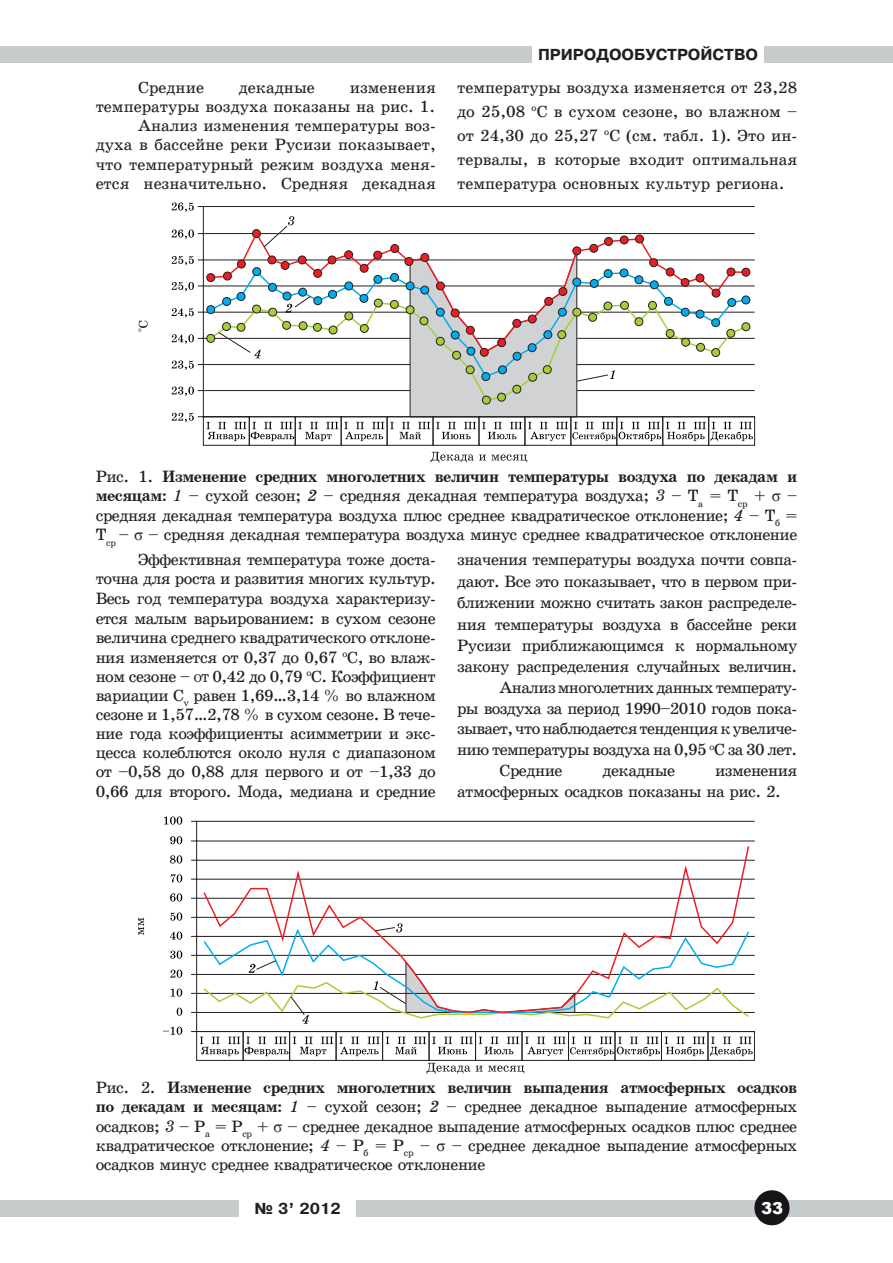
<style>
.page{position:relative;width:893px;height:1263px;background:#fff}
.page>*{position:absolute;margin:0;border:0;box-sizing:border-box;transform-origin:0 0}
.t1{font:16.5px/19.2px "School Book Cyrillic";letter-spacing:-.03em;color:#231f20;text-align:justify}
.t2{font:700 16.5px "School";letter-spacing:-.03em;color:#231f20}
.t3{font:16.5px/19.2px "School Book Cyrillic";color:#231f20;text-align:right}
.t4{font:900 16.5px "Arial";color:#fff}
.t5{font:700 15px "Pragmatica";color:#231f20}
.s1{font-style:inherit}
.s2{font-family:"School";font-weight:700}
.s3{font-family:"School";font-style:italic}
.s4{font-family:"Times New Roman"}
.s5{font-size:11.55px}
.s6{font-family:"School Book Cyrillic";font-weight:400}
</style>
<div class="page">
<div style="left:0;top:1200px;width:238px;height:16px;background:#c7cccd"></div>
<div style="left:357px;top:1200px;width:536px;height:16px;background:#c7cccd"></div>
<svg style="left:754px;top:1190px;width:36px;height:36px"></svg>
<div style="left:0;top:46px;width:531px;height:16px;background:#c7cccd"></div>
<div style="left:765px;top:46px;width:128px;height:16px;background:#c7cccd"></div>
<svg style="left:197px;top:206px;width:558px;height:240px"></svg>
<svg style="left:209px;top:231px;width:538px;height:38px"></svg>
<svg style="left:209px;top:301px;width:181px;height:101px"></svg>
<div style="left:207px;top:274px;width:8px;height:8px;background:#ee1d23;border-radius:50%"></div>
<div style="left:207px;top:273px;width:8px;height:9px;border:1px solid #231f20;border-radius:50%"></div>
<div style="left:605px;top:237px;width:7px;height:8px;background:#ee1d23;border-radius:50%"></div>
<div style="left:604px;top:237px;width:9px;height:9px;border:1px solid #231f20;border-radius:50%"></div>
<div style="left:620px;top:236px;width:8px;height:8px;background:#ee1d23;border-radius:50%"></div>
<div style="left:620px;top:236px;width:8px;height:8px;border:1px solid #231f20;border-radius:50%"></div>
<div style="left:635px;top:235px;width:8px;height:8px;background:#ee1d23;border-radius:50%"></div>
<div style="left:635px;top:235px;width:9px;height:8px;border:1px solid #231f20;border-radius:50%"></div>
<div style="left:207px;top:306px;width:8px;height:8px;background:#00aeef;border-radius:50%"></div>
<div style="left:207px;top:305px;width:8px;height:9px;border:1px solid #231f20;border-radius:50%"></div>
<div style="left:207px;top:334px;width:8px;height:8px;background:#a6ce39;border-radius:50%"></div>
<div style="left:207px;top:334px;width:8px;height:8px;border:1px solid #231f20;border-radius:50%"></div>
<svg style="left:206px;top:422px;width:132px;height:19px"></svg>
<svg style="left:344px;top:422px;width:40px;height:19px"></svg>
<div style="left:387px;top:417px;width:46px;height:28px;border:1px solid #231f20"></div>
<div style="left:708px;top:417px;width:47px;height:28px;border:1px solid #231f20"></div>
<svg style="left:172px;top:203px;width:22px;height:9px"></svg>
<svg style="left:172px;top:230px;width:22px;height:9px"></svg>
<svg style="left:172px;top:256px;width:22px;height:9px"></svg>
<svg style="left:172px;top:282px;width:22px;height:9px"></svg>
<svg style="left:172px;top:308px;width:22px;height:10px"></svg>
<svg style="left:172px;top:334px;width:22px;height:10px"></svg>
<svg style="left:172px;top:361px;width:22px;height:9px"></svg>
<svg style="left:172px;top:387px;width:22px;height:9px"></svg>
<svg style="left:172px;top:413px;width:22px;height:9px"></svg>
<svg style="left:431px;top:452px;width:96px;height:11px"></svg>
<svg style="left:138px;top:320px;width:10px;height:11px"></svg>
<svg style="left:218px;top:226px;width:390px;height:155px"></svg>
<svg style="left:288px;top:216px;width:6px;height:9px"></svg>
<svg style="left:286px;top:304px;width:6px;height:8px"></svg>
<svg style="left:254px;top:350px;width:7px;height:8px"></svg>
<svg style="left:390px;top:249px;width:363px;height:192px"></svg>
<svg style="left:191px;top:821px;width:564px;height:240px"></svg>
<svg style="left:200px;top:1037px;width:133px;height:19px"></svg>
<svg style="left:339px;top:1037px;width:41px;height:19px"></svg>
<svg style="left:386px;top:1037px;width:40px;height:17px"></svg>
<svg style="left:432px;top:1037px;width:41px;height:17px"></svg>
<svg style="left:479px;top:1037px;width:40px;height:17px"></svg>
<svg style="left:525px;top:1037px;width:228px;height:19px"></svg>
<hr style="left:191px;top:993px;width:564px;height:1px;background:#231f20">
<hr style="left:191px;top:1012px;width:564px;height:1px;background:#231f20">
<hr style="left:191px;top:1031px;width:564px;height:1px;background:#231f20">
<svg style="left:202px;top:845px;width:548px;height:78px"></svg>
<svg style="left:427px;top:1063px;width:97px;height:11px"></svg>
<svg style="left:138px;top:918px;width:6px;height:17px"></svg>
<svg style="left:164px;top:816px;width:18px;height:8px"></svg>
<svg style="left:170px;top:836px;width:12px;height:8px"></svg>
<svg style="left:170px;top:855px;width:12px;height:8px"></svg>
<svg style="left:171px;top:874px;width:11px;height:8px"></svg>
<svg style="left:170px;top:893px;width:12px;height:8px"></svg>
<svg style="left:170px;top:912px;width:12px;height:8px"></svg>
<svg style="left:170px;top:931px;width:12px;height:9px"></svg>
<svg style="left:170px;top:950px;width:12px;height:9px"></svg>
<svg style="left:170px;top:970px;width:12px;height:8px"></svg>
<svg style="left:171px;top:988px;width:11px;height:9px"></svg>
<svg style="left:177px;top:1008px;width:5px;height:8px"></svg>
<svg style="left:163px;top:1027px;width:19px;height:8px"></svg>
<svg style="left:202px;top:923px;width:549px;height:101px"></svg>
<p class="t3" style="left:138px;top:78px;width:67px">Средние</p>
<p class="t3" style="left:239px;top:78px;width:78px">декадные</p>
<p class="t3" style="left:96px;top:78px;width:342px">изменения<br>температуры воздуха показаны на рис. 1.</p>
<p class="t1" style="left:96px;top:116px;width:342px;text-indent:43px">Анализ изменения температуры воз&shy;духа в бассейне реки Русизи показывает, что температурный режим воздуха меня&shy;ется незначительно. Средняя декадная</p>
<p class="t5" style="left:538px;top:46px;width:221px">ПРИРОДООБУСТРОЙСТВО</p>
<p class="t1" style="left:457px;top:75px;width:342px;line-height:24px">температуры воздуха изменяется от 23,28 до 25,08 <sup>о</sup>С в сухом сезоне, во влажном <span class="s1">– </span>от 24,30 до 25,27 <sup>о</sup>С (см. табл. 1). Это ин&shy;тервалы, в которые входит оптимальная температура основных культур региона.</p>
<p class="t1" style="left:96px;top:467px;width:703px">Рис. 1. <span class="s2">Изменение средних многолетних величин температуры воздуха по декадам и месяцам:</span> <span class="s3">1</span> <span class="s1">–</span> сухой сезон; <span class="s3">2</span> <span class="s1">–</span> средняя декадная температура воздуха; <span class="s3">3</span> <span class="s1">–</span> Т<sub>а</sub> = Т<sub>ср</sub> + <span class="s4">σ</span> <span class="s1">– </span>средняя декадная температура воздуха плюс среднее квадратическое отклонение; <span class="s3">4</span> <span class="s1">–</span> Т<sub>б</sub> = Т<sub>ср</sub> <span class="s1">–</span> <span class="s4">σ</span> <span class="s1">–</span> средняя декадная температура воздуха минус среднее квадратическое отклонение</p>
<p class="t1" style="left:96px;top:550px;width:342px;text-indent:43px">Эффективная температура тоже доста&shy;точна для роста и развития многих культур.<br>Весь год температура воздуха характеризу&shy;ется малым варьированием: в сухом сезоне величина среднего квадратического отклоне&shy;ния изменяется от 0,37 до 0,67 <sup>о</sup>С, во влаж&shy;ном сезоне <span class="s1">–</span> <span class="s5">от</span> 0,42 до 0,79 <sup>о</sup>С. Коэффициент вариации С<sub>v</sub> равен 1,69<span class="s1">…</span>3,14 % во влажном сезоне и 1,57…2,78 % в сухом сезоне. В тече&shy;ние года коэффициенты асимметрии и экс&shy;цесса колеблются около нуля с диапазоном от <span class="s1">–</span>0,58 до 0,88 для первого и от <span class="s1">–</span>1,33 до 0,66 для второго. Мода, медиана и средние</p>
<p class="t1" style="left:457px;top:549px;width:342px;line-height:21.3px">значения температуры воздуха почти совпа&shy;дают. Все это показывает, что в первом при&shy;ближении можно считать закон распределе&shy;ния температуры воздуха в бассейне реки Русизи приближающимся к нормальному закону распределения случайных величин.</p>
<p class="t1" style="left:457px;top:677px;width:342px;line-height:20.7px;text-indent:43px">Анализ многолетних данных температу&shy;ры воздуха за период 1990<span class="s1">–</span>2010 годов пока&shy;зывает, что наблюдается тенденция к увеличе&shy;нию температуры воздуха на 0,95 <sup>о</sup>С за 30 лет.</p>
<p class="t1" style="left:500px;top:761px;width:64px">Средние</p>
<p class="t1" style="left:602px;top:761px;width:74px">декадные</p>
<p class="t1" style="left:457px;top:760px;width:342px;line-height:20.7px;text-indent:258px">изменения атмосферных осадков показаны на рис. 2.</p>
<p class="t2" style="left:96px;top:1079px;width:703px"><span class="s6">Рис. 2.</span> Изменение средних многолетних величин выпадения атмосферных осадков</p>
<p class="t1" style="left:96px;top:1097px;width:703px"><span class="s2">по декадам и месяцам:</span> <span class="s3">1</span> <span class="s1">–</span> сухой сезон; <span class="s3">2</span> <span class="s1">–</span> среднее декадное выпадение атмосферных осадков; <span class="s3">3</span> <span class="s1">–</span> Р<sub>а</sub> = Р<sub>ср</sub> + <span class="s4">σ</span> <span class="s1">–</span> среднее декадное выпадение атмосферных осадков плюс среднее квадратическое отклонение; <span class="s3">4</span> <span class="s1">–</span> Р<sub>б</sub> = Р<sub>ср</sub> <span class="s1">–</span> <span class="s4">σ</span> <span class="s1">–</span> среднее декадное выпадение атмосферных осадков минус среднее квадратическое отклонение</p>
<p class="t5" style="left:254px;top:1200px;width:88px">№ 3’ 2012</p>
<p class="t4" style="left:761px;top:1196px;width:24px">33</p>
</div>
